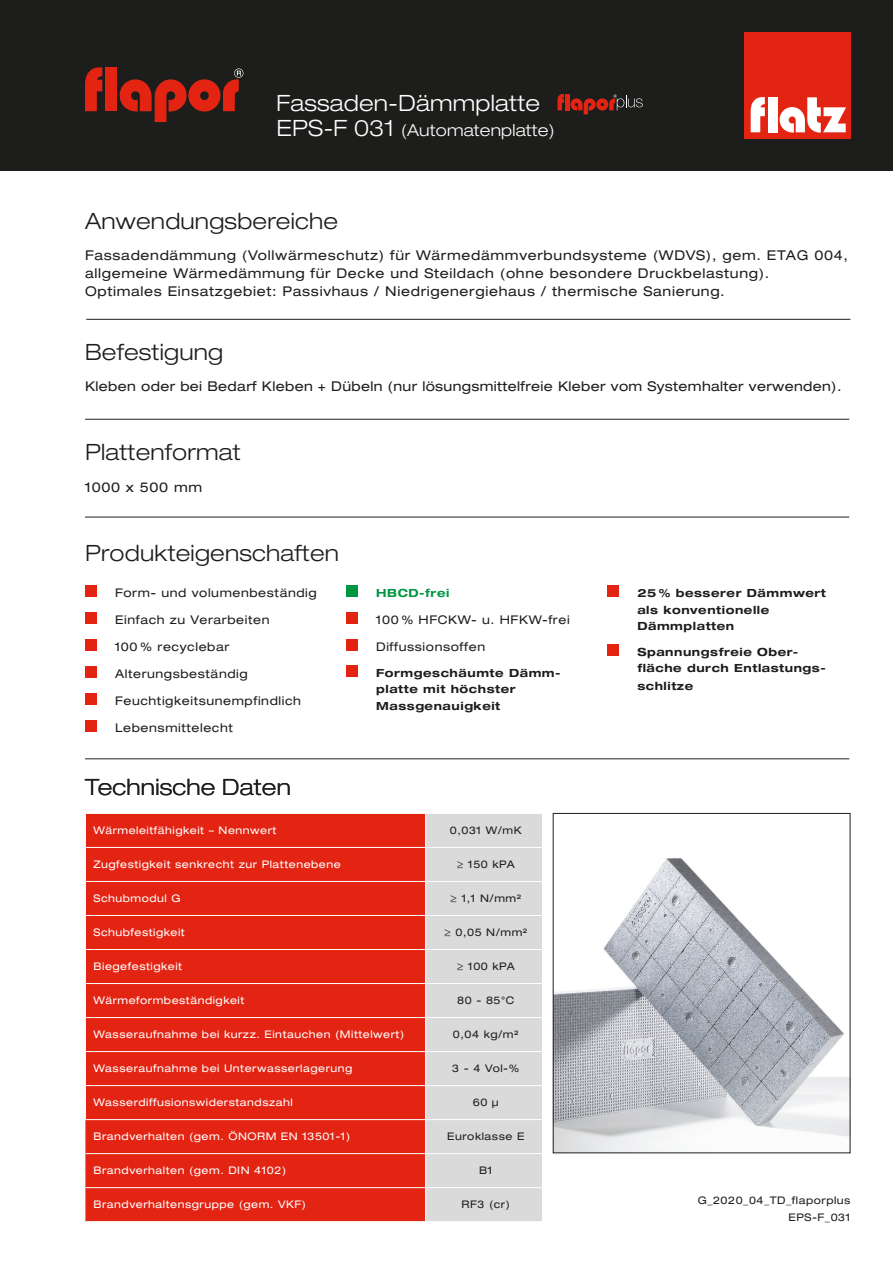
<style>
.page{position:relative;width:893px;height:1263px;background:#fff}
.page>*{position:absolute;margin:0;border:0;box-sizing:border-box;transform-origin:0 0}
.t1{font:300 expanded 22.5px "Helvetica Neue LT Std";letter-spacing:.01em;color:#1d1d1b}
.t2{font:300 expanded 22.5px "Helvetica Neue LT Std";letter-spacing:.01em;color:#fff}
.t3{font:300 expanded 16.5px "Helvetica Neue LT Std";letter-spacing:.01em;color:#fff}
.t4{font:expanded 13.5px "Helvetica Neue LT Std";letter-spacing:.05em;color:#1d1d1b}
.t5{font:expanded 13.5px "Helvetica Neue LT Std";letter-spacing:.025em;color:#1d1d1b}
.t6{font:expanded 12px "Helvetica Neue LT Std";letter-spacing:.05em;color:#1d1d1b}
.t7{font:700 expanded 11.25px/16.5px "Helvetica Neue LT Std";letter-spacing:.05em;color:#1d1d1b}
.t8{font:700 expanded 11.25px "Helvetica Neue LT Std";letter-spacing:.05em;color:#009641}
.t9{font:expanded 10.5px "Helvetica Neue LT Std";letter-spacing:.05em;color:#fff}
.t10{font:expanded 10.5px "Helvetica Neue LT Std";letter-spacing:.05em;color:#1d1d1b}
.s1{font-size:22.5px}
</style>
<div class="page">
<div style="left:0;top:0;width:893px;height:171px;background:#1d1d1b"></div>
<hr style="left:86px;top:319px;width:764px;height:1px;background:#1d1d1b">
<hr style="left:85px;top:517px;width:764px;height:1px;background:#1d1d1b">
<hr style="left:85px;top:419px;width:764px;height:1px;background:#1d1d1b">
<div style="left:85px;top:586px;width:11px;height:11px;background:#e42413"></div>
<div style="left:85px;top:613px;width:11px;height:11px;background:#e42413"></div>
<div style="left:85px;top:640px;width:11px;height:11px;background:#e42413"></div>
<div style="left:85px;top:667px;width:11px;height:11px;background:#e42413"></div>
<div style="left:85px;top:694px;width:11px;height:11px;background:#e42413"></div>
<div style="left:85px;top:721px;width:11px;height:11px;background:#e42413"></div>
<div style="left:346px;top:586px;width:11px;height:11px;background:#009641"></div>
<div style="left:346px;top:613px;width:11px;height:11px;background:#e42413"></div>
<div style="left:346px;top:640px;width:11px;height:11px;background:#e42413"></div>
<div style="left:346px;top:665px;width:11px;height:12px;background:#e42413"></div>
<div style="left:607px;top:586px;width:12px;height:11px;background:#e42413"></div>
<div style="left:607px;top:644px;width:12px;height:12px;background:#e42413"></div>
<div style="left:744px;top:32px;width:106px;height:106px;background:#e42413"></div>
<svg style="left:751px;top:97px;width:14px;height:35px"></svg>
<div style="left:768px;top:97px;width:9px;height:35px;background:#fff"></div>
<svg style="left:780px;top:97px;width:66px;height:36px"></svg>
<svg style="left:557px;top:94px;width:7px;height:16px"></svg>
<div style="left:565px;top:94px;width:5px;height:16px;background:#e42413"></div>
<svg style="left:570px;top:94px;width:73px;height:20px"></svg>
<div style="left:85px;top:814px;width:340px;height:407px;background:#e42413"></div>
<div style="left:426px;top:814px;width:116px;height:407px;background:#dadada"></div>
<hr style="left:85px;top:1119px;width:341px;height:1px;background:#fff">
<hr style="left:85px;top:1153px;width:341px;height:1px;background:#fff">
<hr style="left:426px;top:1187px;width:116px;height:1px;background:#fff">
<hr style="left:85px;top:814px;width:1px;height:33px;background:#fff">
<hr style="left:85px;top:847px;width:341px;height:1px;background:#fff">
<hr style="left:85px;top:848px;width:1px;height:33px;background:#fff">
<hr style="left:426px;top:847px;width:117px;height:1px;background:#fff">
<hr style="left:85px;top:881px;width:341px;height:1px;background:#fff">
<hr style="left:85px;top:882px;width:1px;height:33px;background:#fff">
<hr style="left:426px;top:881px;width:116px;height:1px;background:#fff">
<hr style="left:85px;top:915px;width:341px;height:1px;background:#fff">
<hr style="left:85px;top:916px;width:1px;height:33px;background:#fff">
<hr style="left:426px;top:915px;width:116px;height:1px;background:#fff">
<hr style="left:85px;top:949px;width:341px;height:1px;background:#fff">
<hr style="left:85px;top:950px;width:1px;height:33px;background:#fff">
<hr style="left:426px;top:949px;width:116px;height:1px;background:#fff">
<hr style="left:85px;top:983px;width:341px;height:1px;background:#fff">
<hr style="left:85px;top:984px;width:1px;height:33px;background:#fff">
<hr style="left:426px;top:983px;width:116px;height:1px;background:#fff">
<hr style="left:85px;top:1017px;width:341px;height:1px;background:#fff">
<hr style="left:85px;top:1018px;width:1px;height:33px;background:#fff">
<hr style="left:426px;top:1017px;width:116px;height:1px;background:#fff">
<hr style="left:85px;top:1051px;width:341px;height:1px;background:#fff">
<hr style="left:85px;top:1052px;width:1px;height:33px;background:#fff">
<hr style="left:426px;top:1051px;width:116px;height:1px;background:#fff">
<hr style="left:85px;top:1085px;width:341px;height:1px;background:#fff">
<hr style="left:85px;top:1086px;width:1px;height:33px;background:#fff">
<hr style="left:426px;top:1085px;width:116px;height:1px;background:#fff">
<hr style="left:426px;top:1119px;width:116px;height:1px;background:#fff">
<hr style="left:426px;top:1153px;width:116px;height:1px;background:#fff">
<hr style="left:85px;top:1187px;width:340px;height:1px;background:#fff">
<svg style="left:85px;top:67px;width:17px;height:44px"></svg>
<div style="left:105px;top:67px;width:12px;height:44px;background:#e42413"></div>
<svg style="left:120px;top:68px;width:123px;height:54px"></svg>
<hr style="left:85px;top:758px;width:764px;height:1px;background:#1d1d1b">
<img style="left:555px;top:858px;width:293px;height:293px">
<div style="left:553px;top:813px;width:297px;height:340px;border:1px solid #1d1d1b"></div>
<p class="t2" style="left:276px;top:89px;width:265px">Fassaden-Dämmplatte</p>
<p class="t3" style="left:276px;top:120px;width:280px"><span class="s1">EPS-F 031</span> (Automatenplatte)</p>
<p class="t1" style="left:85px;top:207px;width:255px">Anwendungsbereiche</p>
<p class="t4" style="left:85px;top:247px;width:764px">Fassadendämmung (Vollwärmeschutz) für Wärmedämmverbundsysteme (WDVS), gem. ETAG 004,</p>
<p class="t4" style="left:85px;top:265px;width:686px">allgemeine Wärmedämmung für Decke und Steildach (ohne besondere Druckbelastung).</p>
<p class="t4" style="left:85px;top:283px;width:641px">Optimales Einsatzgebiet: Passivhaus / Niedrigenergiehaus / thermische Sanierung.</p>
<p class="t1" style="left:85px;top:338px;width:140px">Befestigung</p>
<p class="t5" style="left:85px;top:378px;width:758px">Kleben oder bei Bedarf Kleben + Dübeln (nur lösungsmittelfreie Kleber vom Systemhalter verwenden).</p>
<p class="t1" style="left:85px;top:439px;width:157px">Plattenformat</p>
<p class="t4" style="left:85px;top:479px;width:119px">1000 x 500 mm</p>
<p class="t1" style="left:85px;top:539px;width:255px">Produkteigenschaften</p>
<p class="t6" style="left:115px;top:585px;width:203px">Form- und volumenbeständig</p>
<p class="t6" style="left:115px;top:612px;width:156px">Einfach zu Verarbeiten</p>
<p class="t6" style="left:115px;top:639px;width:116px">100 % recyclebar</p>
<p class="t6" style="left:115px;top:666px;width:134px">Alterungsbeständig</p>
<p class="t6" style="left:115px;top:693px;width:187px">Feuchtigkeitsunempfindlich</p>
<p class="t6" style="left:115px;top:720px;width:119px">Lebensmittelecht</p>
<p class="t1" style="left:85px;top:774px;width:207px">Technische Daten</p>
<p class="t8" style="left:376px;top:586px;width:75px">HBCD-frei</p>
<p class="t6" style="left:376px;top:612px;width:195px">100 % HFCKW- u. HFKW-frei</p>
<p class="t6" style="left:376px;top:639px;width:110px">Diffussionsoffen</p>
<p class="t7" style="left:376px;top:664px;width:186px">Formgeschäumte Dämm&shy;platte mit höchster</p>
<p class="t7" style="left:376px;top:697px;width:126px">Massgenauigkeit</p>
<p class="t9" style="left:93px;top:824px;width:184px">Wärmeleitfähigkeit – Nennwert</p>
<p class="t10" style="left:450px;top:824px;width:73px">0,031 W/mK</p>
<p class="t9" style="left:93px;top:858px;width:249px">Zugfestigkeit senkrecht zur Plattenebene</p>
<p class="t10" style="left:457px;top:858px;width:60px">≥ 150 kPA</p>
<p class="t9" style="left:93px;top:892px;width:89px">Schubmodul G</p>
<p class="t10" style="left:450px;top:892px;width:73px">≥ 1,1 N/mm²</p>
<p class="t9" style="left:93px;top:926px;width:93px">Schubfestigkeit</p>
<p class="t10" style="left:444px;top:926px;width:85px">≥ 0,05 N/mm²</p>
<p class="t9" style="left:93px;top:960px;width:90px">Biegefestigkeit</p>
<p class="t10" style="left:457px;top:960px;width:60px">≥ 100 kPA</p>
<p class="t9" style="left:93px;top:994px;width:152px">Wärmeformbeständigkeit</p>
<p class="t10" style="left:457px;top:994px;width:59px">80 - 85°C</p>
<p class="t9" style="left:93px;top:1028px;width:312px">Wasseraufnahme bei kurzz. Eintauchen (Mittelwert)</p>
<p class="t10" style="left:453px;top:1028px;width:67px">0,04 kg/m²</p>
<p class="t9" style="left:93px;top:1062px;width:260px">Wasseraufnahme bei Unterwasserlagerung</p>
<p class="t10" style="left:452px;top:1062px;width:69px">3 - 4 Vol-%</p>
<p class="t9" style="left:93px;top:1096px;width:201px">Wasserdiffusionswiderstandszahl</p>
<p class="t10" style="left:473px;top:1096px;width:27px">60 µ</p>
<p class="t9" style="left:93px;top:1130px;width:258px">Brandverhalten (gem. ÖNORM EN 13501-1)</p>
<p class="t10" style="left:447px;top:1130px;width:79px">Euroklasse E</p>
<p class="t9" style="left:93px;top:1164px;width:194px">Brandverhalten (gem. DIN 4102)</p>
<p class="t10" style="left:479px;top:1164px;width:15px">B1</p>
<p class="t9" style="left:93px;top:1198px;width:214px">Brandverhaltensgruppe (gem. VKF)</p>
<p class="t10" style="left:462px;top:1198px;width:50px">RF3 (cr)</p>
<p class="t7" style="left:637px;top:584px;width:190px">25 % besserer Dämmwert als konventionelle</p>
<p class="t7" style="left:637px;top:617px;width:98px">Dämmplatten</p>
<p class="t7" style="left:637px;top:643px;width:162px">Spannungsfreie Ober-</p>
<p class="t7" style="left:637px;top:659px;width:190px;line-height:18px">fläche durch Entlastungs&shy;schlitze</p>
<p class="t10" style="left:698px;top:1194px;width:154px">G_2020_04_TD_flaporplus</p>
<p class="t10" style="left:788px;top:1211px;width:63px">EPS-F_031</p>
</div>
